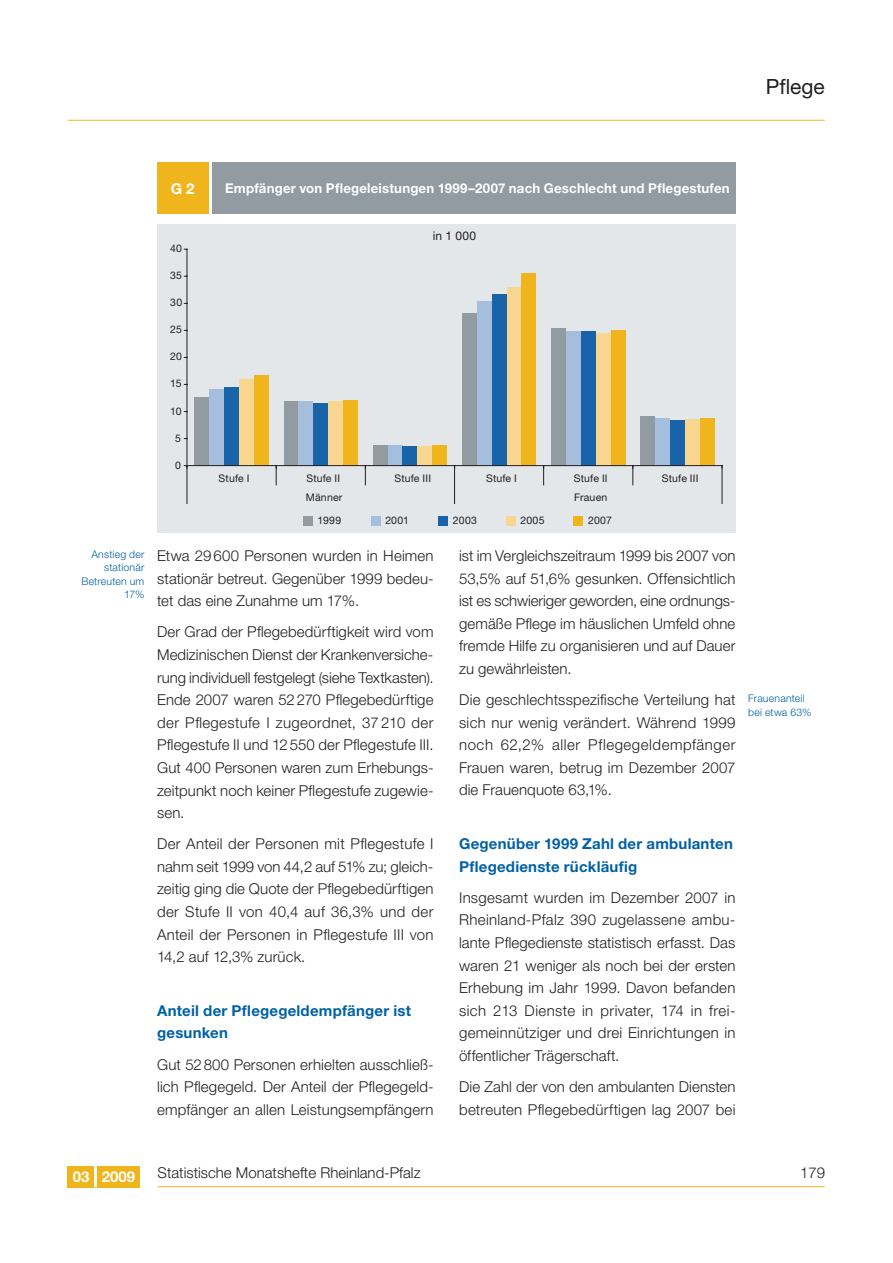
<style>
.page{position:relative;width:893px;height:1263px;background:#fff}
.page>*{position:absolute;margin:0;border:0;box-sizing:border-box;transform-origin:0 0}
.t1{font:21px "Helvetica Neue LT";color:#231f20}
.t2{font:300 15px/22.6px "Helvetica Neue LT";letter-spacing:.01em;color:#231f20;text-align:justify}
.t3{font:700 15px/22.6px "Helvetica Neue LT";letter-spacing:.015em;color:#0061a6}
.t4{font:700 15px "Helvetica Neue LT";color:#fff}
.t5{font:700 13.5px "Helvetica Neue LT";letter-spacing:.015em;color:#fff}
.t6{font:12px "Helvetica Neue LT";color:#231f20}
.t7{font:10.5px "Helvetica Neue LT";letter-spacing:.02em;color:#231f20}
.t8{font:300 10.5px/13.5px "Helvetica Neue LT";letter-spacing:.02em;color:#0061a6}
</style>
<div class="page">
<hr style="left:68px;top:120px;width:757px;height:1px;background:#f0b41c">
<div style="left:68px;top:1166px;width:72px;height:21px;background:#f0b41c"></div>
<hr style="left:94px;top:1166px;width:3px;height:21px;background:#fff">
<hr style="left:158px;top:1186px;width:667px;height:1px;background:#f0b41c">
<div style="left:157px;top:224px;width:578px;height:308px;background:#e4e7ea"></div>
<div style="left:194px;top:397px;width:15px;height:69px;background:#929ba1"></div>
<div style="left:284px;top:401px;width:14px;height:65px;background:#929ba1"></div>
<div style="left:373px;top:445px;width:15px;height:21px;background:#929ba1"></div>
<div style="left:462px;top:314px;width:15px;height:152px;background:#929ba1"></div>
<div style="left:551px;top:328px;width:15px;height:138px;background:#929ba1"></div>
<div style="left:640px;top:416px;width:15px;height:50px;background:#929ba1"></div>
<div style="left:209px;top:389px;width:15px;height:77px;background:#a6bede"></div>
<div style="left:298px;top:401px;width:15px;height:65px;background:#a6bede"></div>
<div style="left:388px;top:445px;width:14px;height:21px;background:#a6bede"></div>
<div style="left:477px;top:301px;width:15px;height:165px;background:#a6bede"></div>
<div style="left:566px;top:331px;width:15px;height:135px;background:#a6bede"></div>
<div style="left:655px;top:418px;width:15px;height:48px;background:#a6bede"></div>
<div style="left:224px;top:387px;width:15px;height:79px;background:#1963a9"></div>
<div style="left:313px;top:403px;width:15px;height:63px;background:#1963a9"></div>
<div style="left:402px;top:446px;width:15px;height:20px;background:#1963a9"></div>
<div style="left:492px;top:294px;width:14px;height:172px;background:#1963a9"></div>
<div style="left:581px;top:332px;width:15px;height:134px;background:#1963a9"></div>
<div style="left:670px;top:420px;width:15px;height:46px;background:#1963a9"></div>
<div style="left:239px;top:379px;width:15px;height:87px;background:#f8d68f"></div>
<div style="left:328px;top:401px;width:15px;height:65px;background:#f8d68f"></div>
<div style="left:417px;top:446px;width:15px;height:20px;background:#f8d68f"></div>
<div style="left:506px;top:287px;width:15px;height:179px;background:#f8d68f"></div>
<div style="left:596px;top:333px;width:14px;height:133px;background:#f8d68f"></div>
<div style="left:685px;top:419px;width:15px;height:47px;background:#f8d68f"></div>
<div style="left:254px;top:375px;width:15px;height:91px;background:#f0b41c"></div>
<div style="left:343px;top:400px;width:15px;height:66px;background:#f0b41c"></div>
<div style="left:432px;top:445px;width:15px;height:21px;background:#f0b41c"></div>
<div style="left:521px;top:273px;width:15px;height:193px;background:#f0b41c"></div>
<div style="left:610px;top:330px;width:15px;height:136px;background:#f0b41c"></div>
<div style="left:700px;top:418px;width:14px;height:48px;background:#f0b41c"></div>
<hr style="left:187px;top:249px;width:1px;height:217px;background:#231f20">
<hr style="left:187px;top:465px;width:535px;height:1px;background:#231f20">
<svg style="left:276px;top:466px;width:1px;height:19px"></svg>
<svg style="left:365px;top:466px;width:1px;height:19px"></svg>
<svg style="left:543px;top:466px;width:1px;height:19px"></svg>
<svg style="left:632px;top:466px;width:1px;height:19px"></svg>
<hr style="left:187px;top:466px;width:1px;height:38px;background:#231f20">
<hr style="left:722px;top:466px;width:1px;height:38px;background:#231f20">
<hr style="left:454px;top:466px;width:1px;height:38px;background:#231f20">
<div style="left:303px;top:516px;width:9px;height:10px;background:#929ba1"></div>
<div style="left:371px;top:516px;width:9px;height:10px;background:#a6bede"></div>
<div style="left:438px;top:516px;width:10px;height:10px;background:#1963a9"></div>
<div style="left:506px;top:516px;width:9px;height:10px;background:#f8d68f"></div>
<div style="left:574px;top:516px;width:9px;height:10px;background:#f0b41c"></div>
<div style="left:157px;top:162px;width:51px;height:51px;background:#f0b41c"></div>
<div style="left:212px;top:162px;width:523px;height:51px;background:#929ba1"></div>
<p class="t1" style="left:766px;top:79px;width:61px">Pflege</p>
<p class="t4" style="left:171px;top:180px;width:25px">G 2</p>
<p class="t5" style="left:225px;top:181px;width:506px">Empfänger von Pflegeleistungen 1999–2007 nach Geschlecht und Pflegestufen</p>
<p class="t8" style="left:81px;top:548px;width:64px;text-align:right">Anstieg der stationär<br>Betreuten um<br>17%</p>
<p class="t7" style="left:170px;top:245px;width:13px">40</p>
<p class="t7" style="left:170px;top:272px;width:13px">35</p>
<p class="t7" style="left:170px;top:299px;width:13px">30</p>
<p class="t7" style="left:170px;top:326px;width:13px">25</p>
<p class="t7" style="left:170px;top:353px;width:13px">20</p>
<p class="t7" style="left:170px;top:380px;width:13px">15</p>
<p class="t7" style="left:170px;top:407px;width:13px">10</p>
<p class="t7" style="left:175px;top:434px;width:7px">5</p>
<p class="t7" style="left:175px;top:461px;width:7px">0</p>
<p class="t6" style="left:433px;top:232px;width:45px">in 1 000</p>
<p class="t7" style="left:218px;top:475px;width:32px">Stufe I</p>
<p class="t7" style="left:306px;top:475px;width:35px">Stufe II</p>
<p class="t7" style="left:394px;top:475px;width:38px">Stufe III</p>
<p class="t7" style="left:486px;top:475px;width:32px">Stufe I</p>
<p class="t7" style="left:574px;top:475px;width:35px">Stufe II</p>
<p class="t7" style="left:662px;top:475px;width:38px">Stufe III</p>
<p class="t7" style="left:306px;top:493px;width:38px">Männer</p>
<p class="t7" style="left:574px;top:493px;width:35px">Frauen</p>
<p class="t7" style="left:318px;top:517px;width:25px">1999</p>
<p class="t7" style="left:385px;top:517px;width:25px">2001</p>
<p class="t7" style="left:453px;top:517px;width:25px">2003</p>
<p class="t7" style="left:521px;top:517px;width:25px">2005</p>
<p class="t7" style="left:588px;top:517px;width:25px">2007</p>
<p class="t2" style="left:157px;top:546px;width:278px">Etwa 29600 Personen wurden in Heimen stationär betreut. Gegenüber 1999 bedeu&shy;tet das eine Zunahme um 17%.</p>
<p class="t2" style="left:157px;top:622px;width:278px">Der Grad der Pflegebedürftigkeit wird vom Medizinischen Dienst der Krankenversiche&shy;rung individuell festgelegt (siehe Textkasten).<br>Ende 2007 waren 52270 Pflegebedürftige der Pflegestufe I zugeordnet, 37 210 der Pflegestufe II und 12550 der Pflegestufe III.<br>Gut 400 Personen waren zum Erhebungs&shy;zeitpunkt noch keiner Pflegestufe zugewie&shy;sen.</p>
<p class="t2" style="left:157px;top:834px;width:278px">Der Anteil der Personen mit Pflegestufe I nahm seit 1999 von 44,2 auf 51% zu; gleich&shy;zeitig ging die Quote der Pflegebedürftigen der Stufe II von 40,4 auf 36,3% und der Anteil der Personen in Pflegestufe III von 14,2 auf 12,3% zurück.</p>
<p class="t3" style="left:157px;top:999px;width:255px">Anteil der Pflegegeldempfänger ist gesunken</p>
<p class="t2" style="left:157px;top:1054px;width:278px">Gut 52800 Personen erhielten ausschließ&shy;lich Pflegegeld. Der Anteil der Pflegegeld&shy;empfänger an allen Leistungsempfängern</p>
<p class="t2" style="left:459px;top:546px;width:278px">ist im Vergleichszeitraum 1999 bis 2007 von 53,5% auf 51,6% gesunken. Offensichtlich ist es schwieriger geworden, eine ordnungs&shy;gemäße Pflege im häuslichen Umfeld ohne fremde Hilfe zu organisieren und auf Dauer zu gewährleisten.</p>
<p class="t2" style="left:459px;top:690px;width:278px">Die geschlechtsspezifische Verteilung hat sich nur wenig verändert. Während 1999 noch 62,2% aller Pflegegeldempfänger Frauen waren, betrug im Dezember 2007 die Frauenquote 63,1%.</p>
<p class="t3" style="left:459px;top:833px;width:275px">Gegenüber 1999 Zahl der ambulanten<br>Pflegedienste rückläufig</p>
<p class="t2" style="left:459px;top:887px;width:278px">Insgesamt wurden im Dezember 2007 in Rheinland-Pfalz 390 zugelassene ambu&shy;lante Pflegedienste statistisch erfasst. Das waren 21 weniger als noch bei der ersten Erhebung im Jahr 1999. Davon befanden sich 213 Dienste in privater, 174 in frei&shy;gemeinnütziger und drei Einrichtungen in öffentlicher Trägerschaft.</p>
<p class="t2" style="left:459px;top:1077px;width:278px">Die Zahl der von den ambulanten Diensten betreuten Pflegebedürftigen lag 2007 bei</p>
<p class="t8" style="left:748px;top:693px;width:65px">Frauenanteil bei etwa 63%</p>
<p class="t4" style="left:73px;top:1169px;width:64px">03 2009</p>
<p class="t2" style="left:158px;top:1162px;width:265px">Statistische Monatshefte Rheinland-Pfalz</p>
<p class="t2" style="left:800px;top:1162px;width:27px">179</p>
</div>
